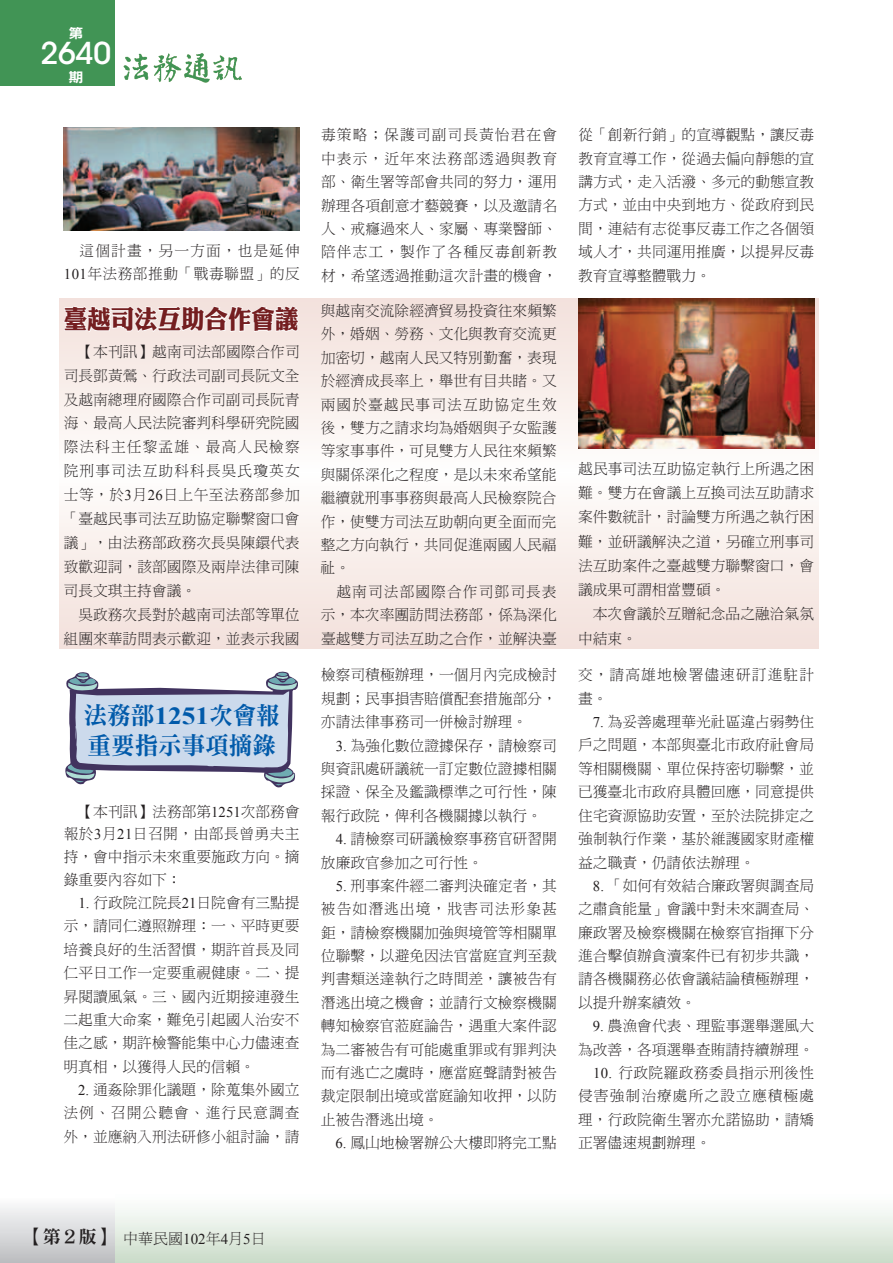
<style>
.page{position:relative;width:893px;height:1263px;background:#fff}
.page>*{position:absolute;margin:0;border:0;box-sizing:border-box;transform-origin:0 0}
.t1{font:500 30px "ITC Avant Garde Std";color:#fff}
.t2{font:25.5px "DF Li King Hei Std W8";color:#741e20;scale:.92 1}
.t3{font:24.45px/29.7px "DF Ming Std W9";color:#015aaa;scale:.96 1}
.t4{font:18px "DF Ming Std W9";color:#231f20}
.t5{font:15px "DF Ming Std W3";color:#231f20}
.t6{font:14.85px/23.4px "DF Ming Std W3";color:#231f20;text-align:justify}
.t7{font:14.85px/23.4px "DF Ming Std W3";letter-spacing:.05em;color:#231f20;text-align:right}
.t8{font:14.85px/23.4px "DF Ming Std W3";letter-spacing:.075em;color:#231f20}
.t9{font:13.5px "DF Hei Std W9";color:#fff;scale:1.11 1}
.s1{font-family:"Times New Roman"}
.s2{font-family:"Times New Roman";font-weight:700}
</style>
<div class="page">
<div style="left:0;top:1191px;width:893px;height:72px;background:linear-gradient(to bottom,#fff,#ccddca)"></div>
<div style="left:0;top:0;width:115px;height:85px;background:#419455"></div>
<img style="left:123px;top:53px;width:26px;height:27px">
<img style="left:153px;top:53px;width:28px;height:29px">
<img style="left:213px;top:55px;width:29px;height:25px">
<img style="left:181px;top:53px;width:29px;height:30px">
<div style="left:0;top:1191px;width:115px;height:72px;background:linear-gradient(to bottom,#fff,#bdbec1)"></div>
<svg style="left:65px;top:671px;width:233px;height:117px"></svg>
<svg style="left:60px;top:299px;width:759px;height:349px"></svg>
<img style="left:64px;top:128px;width:236px;height:102px">
<svg style="left:59px;top:299px;width:241px;height:35px"></svg>
<img style="left:578px;top:299px;width:236px;height:149px">
<p class="t9" style="left:68px;top:26px;width:15px">第</p>
<h1 class="t1" style="left:40px;top:35px;width:72px">2640</h1>
<p class="t9" style="left:68px;top:69px;width:15px">期</p>
<p class="t7" style="left:64px;top:239px;width:237px">這個計畫，另一方面，也是延伸<br><span class="s1">101</span>年法務部推動「戰毒聯盟」的反</p>
<h2 class="t2" style="left:64px;top:305px;width:257px">臺越司法互助合作會議</h2>
<p class="t6" style="left:64px;top:339px;width:238px;line-height:23.9px;text-indent:15px">【本刊訊】越南司法部國際合作司司長鄧黃鶯、行政法司副司長阮文全及越南總理府國際合作司副司長阮青海、最高人民法院審判科學研究院國際法科主任黎孟雄、最高人民檢察院刑事司法互助科科長吳氏瓊英女士等，於<span class="s1">3</span>月<span class="s1">26</span>日上午至法務部參加「臺越民事司法互助協定聯繫窗口會議」，由法務部政務次長吳陳鐶代表致歡迎詞，該部國際及兩岸法律司陳司長文琪主持會議。</p>
<p class="t6" style="left:64px;top:602px;width:237px;line-height:23.9px;text-align:right">吳政務次長對於越南司法部等單位組團來華訪問表示歡迎，並表示我國</p>
<h3 class="t3" style="left:84px;top:700px;width:206px">法務部<span class="s2">1251</span>次會報重要指示事項摘錄</h3>
<p class="t6" style="left:64px;top:799px;width:238px;line-height:22.8px;text-indent:15px">【本刊訊】法務部第<span class="s1">1251</span>次部務會報於<span class="s1">3</span>月<span class="s1">21</span>日召開，由部長曾勇夫主持，會中指示未來重要施政方向。摘錄重要內容如下：</p>
<p class="t6" style="left:63px;top:891px;width:238px;text-indent:15px"><span class="s1">1.</span> 行政院江院長<span class="s1">21</span>日院會有三點提示，請同仁遵照辦理：一、平時更要培養良好的生活習慣，期許首長及同仁平日工作一定要重視健康。二、提昇閱讀風氣。三、國內近期接連發生二起重大命案，難免引起國人治安不佳之感，期許檢警能集中心力儘速查明真相，以獲得人民的信賴。</p>
<p class="t6" style="left:63px;top:1078px;width:238px;text-indent:15px"><span class="s1">2.</span> 通姦除罪化議題，除蒐集外國立法例、召開公聽會、進行民意調查外，並應納入刑法研修小組討論，請</p>
<p class="t6" style="left:321px;top:123px;width:238px">毒策略；保護司副司長黃怡君在會中表示，近年來法務部透過與教育部、衛生署等部會共同的努力，運用辦理各項創意才藝競賽，以及邀請名人、戒癮過來人、家屬、專業醫師、陪伴志工，製作了各種反毒創新教材，希望透過推動這次計畫的機會，</p>
<p class="t6" style="left:578px;top:123px;width:238px">從「創新行銷」的宣導觀點，讓反毒教育宣導工作，從過去偏向靜態的宣講方式，走入活潑、多元的動態宣教方式，並由中央到地方、從政府到民間，連結有志從事反毒工作之各個領域人才，共同運用推廣，以提昇反毒教育宣導整體戰力。</p>
<p class="t6" style="left:321px;top:299px;width:238px">與越南交流除經濟貿易投資往來頻繁外，婚姻、勞務、文化與教育交流更加密切，越南人民又特別勤奮，表現於經濟成長率上，舉世有目共睹。又兩國於臺越民事司法互助協定生效後，雙方之請求均為婚姻與子女監護等家事事件，可見雙方人民往來頻繁與關係深化之程度，是以未來希望能繼續就刑事事務與最高人民檢察院合作，使雙方司法互助朝向更全面而完整之方向執行，共同促進兩國人民福祉。</p>
<p class="t6" style="left:321px;top:579px;width:238px;text-indent:16px">越南司法部國際合作司鄧司長表示，本次率團訪問法務部，係為深化臺越雙方司法互助之合作，並解決臺</p>
<p class="t6" style="left:321px;top:663px;width:238px">檢察司積極辦理，一個月內完成檢討規劃；民事損害賠償配套措施部分，亦請法律事務司一併檢討辦理。</p>
<p class="t6" style="left:321px;top:733px;width:238px;text-indent:15px"><span class="s1">3.</span> 為強化數位證據保存，請檢察司與資訊處研議統一訂定數位證據相關採證、保全及鑑識標準之可行性，陳報行政院，俾利各機關據以執行。</p>
<p class="t6" style="left:321px;top:827px;width:237px;text-indent:15px"><span class="s1">4.</span> 請檢察司研議檢察事務官研習開放廉政官參加之可行性。</p>
<p class="t6" style="left:321px;top:874px;width:238px;text-indent:15px"><span class="s1">5.</span> 刑事案件經二審判決確定者，其被告如潛逃出境，戕害司法形象甚鉅，請檢察機關加強與境管等相關單位聯繫，以避免因法官當庭宣判至裁判書類送達執行之時間差，讓被告有潛逃出境之機會；並請行文檢察機關轉知檢察官蒞庭論告，遇重大案件認為二審被告有可能處重罪或有罪判決而有逃亡之虞時，應當庭聲請對被告裁定限制出境或當庭諭知收押，以防止被告潛逃出境。</p>
<p class="t6" style="left:335px;top:1131px;width:223px"><span class="s1">6.</span> 鳳山地檢署辦公大樓即將完工點</p>
<p class="t6" style="left:578px;top:456px;width:238px;line-height:24.3px">越民事司法互助協定執行上所遇之困難。雙方在會議上互換司法互助請求案件數統計，討論雙方所遇之執行困難，並研議解決之道，另確立刑事司法互助案件之臺越雙方聯繫窗口，會議成果可謂相當豐碩。</p>
<p class="t6" style="left:578px;top:602px;width:237px;line-height:24.3px;text-indent:15px">本次會議於互贈紀念品之融洽氣氛中結束。</p>
<p class="t8" style="left:578px;top:663px;width:238px">交，請高雄地檢署儘速研訂進駐計畫。</p>
<p class="t6" style="left:578px;top:710px;width:238px;text-indent:15px"><span class="s1">7.</span> 為妥善處理華光社區違占弱勢住戶之問題，本部與臺北市政府社會局等相關機關、單位保持密切聯繫，並已獲臺北市政府具體回應，同意提供住宅資源協助安置，至於法院排定之強制執行作業，基於維護國家財產權益之職責，仍請依法辦理。</p>
<p class="t6" style="left:578px;top:874px;width:238px;text-indent:15px"><span class="s1">8.</span> 「如何有效結合廉政署與調查局之肅貪能量」會議中對未來調查局、廉政署及檢察機關在檢察官指揮下分進合擊偵辦貪瀆案件已有初步共識，請各機關務必依會議結論積極辦理，以提升辦案績效。</p>
<p class="t6" style="left:578px;top:1014px;width:237px;text-align:right"><span class="s1">9.</span> 農漁會代表、理監事選舉選風大為改善，各項選舉查賄請持續辦理。</p>
<p class="t6" style="left:578px;top:1061px;width:238px;text-indent:15px"><span class="s1">10.</span> 行政院羅政務委員指示刑後性侵害強制治療處所之設立應積極處理，行政院衛生署亦允諾協助，請矯正署儘速規劃辦理。</p>
<p class="t4" style="left:25px;top:1227px;width:91px">【第２版】</p>
<p class="t5" style="left:123px;top:1230px;width:144px">中華民國<span class="s1">102</span>年<span class="s1">4</span>月<span class="s1">5</span>日</p>
</div>
